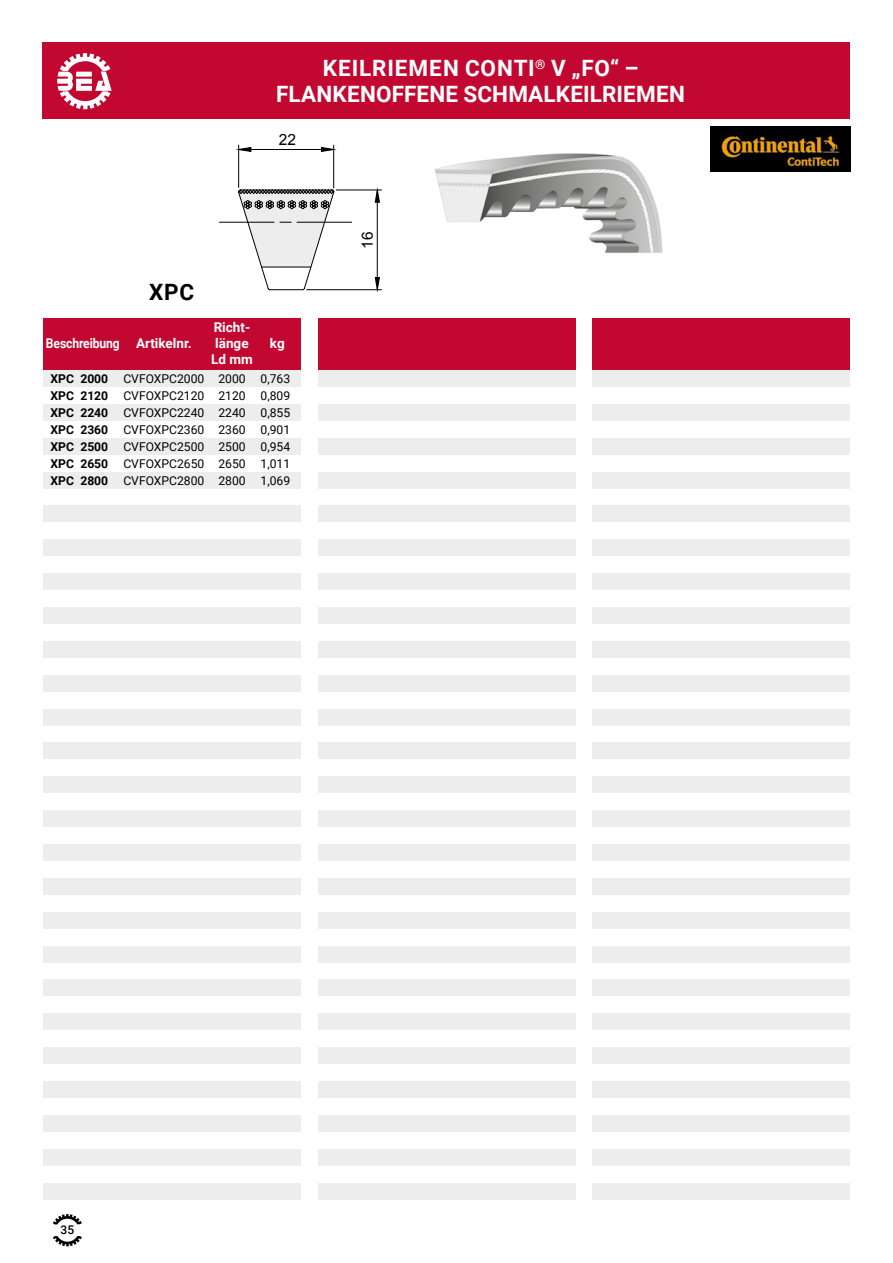
<style>
.page{position:relative;width:893px;height:1263px;background:#fff}
.page>*{position:absolute;margin:0;border:0;box-sizing:border-box;transform-origin:0 0}
.t1{font:700 22.5px/25.5px "Roboto";letter-spacing:.015em;color:#fff;text-align:center}
.t2{font:700 22.5px "Roboto";color:#000}
.t3{font:15.45px "Arial";color:#000}
.t4{font:700 13.5px "Roboto";color:#fff;scale:.9 1}
.t5{font:700 13.5px/16.2px "Roboto";color:#fff;text-align:center}
.t6{font:12.15px/17px "Roboto";color:#000;text-align:justify}
.t7{font:500 12px "Roboto";color:#000}
.s1{font-weight:700}
</style>
<div class="page">
<div style="left:43px;top:505px;width:257px;height:17px;background:#ededed"></div>
<div style="left:317px;top:505px;width:258px;height:17px;background:#ededed"></div>
<div style="left:592px;top:505px;width:258px;height:17px;background:#ededed"></div>
<div style="left:43px;top:471px;width:257px;height:17px;background:#ededed"></div>
<div style="left:317px;top:471px;width:258px;height:17px;background:#ededed"></div>
<div style="left:592px;top:471px;width:258px;height:17px;background:#ededed"></div>
<div style="left:43px;top:438px;width:257px;height:17px;background:#ededed"></div>
<div style="left:317px;top:438px;width:258px;height:17px;background:#ededed"></div>
<div style="left:592px;top:438px;width:258px;height:17px;background:#ededed"></div>
<div style="left:43px;top:404px;width:257px;height:17px;background:#ededed"></div>
<div style="left:317px;top:404px;width:258px;height:17px;background:#ededed"></div>
<div style="left:592px;top:404px;width:258px;height:17px;background:#ededed"></div>
<div style="left:43px;top:370px;width:257px;height:17px;background:#ededed"></div>
<div style="left:317px;top:370px;width:258px;height:17px;background:#ededed"></div>
<div style="left:592px;top:370px;width:258px;height:17px;background:#ededed"></div>
<div style="left:43px;top:539px;width:257px;height:17px;background:#ededed"></div>
<div style="left:317px;top:539px;width:258px;height:17px;background:#ededed"></div>
<div style="left:592px;top:539px;width:258px;height:17px;background:#ededed"></div>
<div style="left:43px;top:573px;width:257px;height:17px;background:#ededed"></div>
<div style="left:317px;top:573px;width:258px;height:17px;background:#ededed"></div>
<div style="left:592px;top:573px;width:258px;height:17px;background:#ededed"></div>
<div style="left:43px;top:607px;width:257px;height:17px;background:#ededed"></div>
<div style="left:317px;top:607px;width:258px;height:17px;background:#ededed"></div>
<div style="left:592px;top:607px;width:258px;height:17px;background:#ededed"></div>
<div style="left:43px;top:641px;width:257px;height:17px;background:#ededed"></div>
<div style="left:317px;top:641px;width:258px;height:17px;background:#ededed"></div>
<div style="left:592px;top:641px;width:258px;height:17px;background:#ededed"></div>
<div style="left:43px;top:675px;width:257px;height:17px;background:#ededed"></div>
<div style="left:317px;top:675px;width:258px;height:17px;background:#ededed"></div>
<div style="left:592px;top:675px;width:258px;height:17px;background:#ededed"></div>
<div style="left:43px;top:709px;width:257px;height:16px;background:#ededed"></div>
<div style="left:317px;top:709px;width:258px;height:16px;background:#ededed"></div>
<div style="left:592px;top:709px;width:258px;height:16px;background:#ededed"></div>
<div style="left:43px;top:742px;width:257px;height:17px;background:#ededed"></div>
<div style="left:317px;top:742px;width:258px;height:17px;background:#ededed"></div>
<div style="left:592px;top:742px;width:258px;height:17px;background:#ededed"></div>
<div style="left:43px;top:776px;width:257px;height:17px;background:#ededed"></div>
<div style="left:317px;top:776px;width:258px;height:17px;background:#ededed"></div>
<div style="left:592px;top:776px;width:258px;height:17px;background:#ededed"></div>
<div style="left:43px;top:810px;width:257px;height:17px;background:#ededed"></div>
<div style="left:317px;top:810px;width:258px;height:17px;background:#ededed"></div>
<div style="left:592px;top:810px;width:258px;height:17px;background:#ededed"></div>
<div style="left:43px;top:1013px;width:257px;height:17px;background:#ededed"></div>
<div style="left:317px;top:1013px;width:258px;height:17px;background:#ededed"></div>
<div style="left:592px;top:1013px;width:258px;height:17px;background:#ededed"></div>
<div style="left:43px;top:844px;width:257px;height:17px;background:#ededed"></div>
<div style="left:317px;top:844px;width:258px;height:17px;background:#ededed"></div>
<div style="left:592px;top:844px;width:258px;height:17px;background:#ededed"></div>
<div style="left:43px;top:1047px;width:257px;height:17px;background:#ededed"></div>
<div style="left:317px;top:1047px;width:258px;height:17px;background:#ededed"></div>
<div style="left:592px;top:1047px;width:258px;height:17px;background:#ededed"></div>
<div style="left:43px;top:878px;width:257px;height:17px;background:#ededed"></div>
<div style="left:317px;top:878px;width:258px;height:17px;background:#ededed"></div>
<div style="left:592px;top:878px;width:258px;height:17px;background:#ededed"></div>
<div style="left:43px;top:1081px;width:257px;height:17px;background:#ededed"></div>
<div style="left:317px;top:1081px;width:258px;height:17px;background:#ededed"></div>
<div style="left:592px;top:1081px;width:258px;height:17px;background:#ededed"></div>
<div style="left:43px;top:912px;width:257px;height:17px;background:#ededed"></div>
<div style="left:317px;top:912px;width:258px;height:17px;background:#ededed"></div>
<div style="left:592px;top:912px;width:258px;height:17px;background:#ededed"></div>
<div style="left:43px;top:1115px;width:257px;height:17px;background:#ededed"></div>
<div style="left:317px;top:1115px;width:258px;height:17px;background:#ededed"></div>
<div style="left:592px;top:1115px;width:258px;height:17px;background:#ededed"></div>
<div style="left:43px;top:946px;width:257px;height:16px;background:#ededed"></div>
<div style="left:317px;top:946px;width:258px;height:16px;background:#ededed"></div>
<div style="left:592px;top:946px;width:258px;height:16px;background:#ededed"></div>
<div style="left:43px;top:1149px;width:257px;height:17px;background:#ededed"></div>
<div style="left:317px;top:1149px;width:258px;height:17px;background:#ededed"></div>
<div style="left:592px;top:1149px;width:258px;height:17px;background:#ededed"></div>
<div style="left:43px;top:979px;width:257px;height:17px;background:#ededed"></div>
<div style="left:317px;top:979px;width:258px;height:17px;background:#ededed"></div>
<div style="left:592px;top:979px;width:258px;height:17px;background:#ededed"></div>
<div style="left:43px;top:1183px;width:257px;height:16px;background:#ededed"></div>
<div style="left:317px;top:1183px;width:258px;height:16px;background:#ededed"></div>
<div style="left:592px;top:1183px;width:258px;height:16px;background:#ededed"></div>
<div style="left:43px;top:319px;width:257px;height:51px;background:#c20831"></div>
<div style="left:317px;top:319px;width:258px;height:51px;background:#c20831"></div>
<div style="left:592px;top:319px;width:258px;height:51px;background:#c20831"></div>
<div style="left:43px;top:43px;width:807px;height:76px;background:#c20831"></div>
<svg style="left:57px;top:53px;width:55px;height:56px"></svg>
<svg style="left:53px;top:1214px;width:29px;height:10px"></svg>
<svg style="left:53px;top:1236px;width:29px;height:10px"></svg>
<hr style="left:219px;top:222px;width:55px;height:1px;background:#000">
<hr style="left:297px;top:222px;width:55px;height:1px;background:#000">
<svg style="left:238px;top:189px;width:97px;height:101px"></svg>
<hr style="left:238px;top:145px;width:1px;height:42px;background:#000">
<hr style="left:333px;top:145px;width:1px;height:43px;background:#000">
<hr style="left:251px;top:149px;width:70px;height:1px;background:#000">
<svg style="left:238px;top:147px;width:14px;height:5px"></svg>
<svg style="left:321px;top:147px;width:13px;height:5px"></svg>
<hr style="left:336px;top:190px;width:46px;height:1px;background:#000">
<hr style="left:307px;top:289px;width:75px;height:1px;background:#000">
<hr style="left:377px;top:202px;width:1px;height:75px;background:#000">
<svg style="left:375px;top:189px;width:5px;height:14px"></svg>
<svg style="left:375px;top:277px;width:5px;height:13px"></svg>
<hr style="left:166px;top:133px;width:31px;height:1px;background:#000">
<hr style="left:166px;top:321px;width:31px;height:1px;background:#000">
<img style="left:434px;top:153px;width:229px;height:100px">
<img style="left:710px;top:126px;width:140px;height:45px">
<h1 class="t1" style="left:276px;top:55px;width:410px">KEILRIEMEN CONTI<sup>®</sup> V „FO“ –<br>FLANKENOFFENE SCHMALKEILRIEMEN</h1>
<p class="t3" style="left:279px;top:130px;width:19px">22</p>
<h1 class="t2" style="left:149px;top:276px;width:47px">XPC</h1>
<p class="t5" style="left:211px;top:318px;width:43px">Richt&shy;länge<br>Ld mm</p>
<p class="t4" style="left:46px;top:334px;width:163px">Beschreibung Artikelnr.</p>
<p class="t5" style="left:270px;top:335px;width:16px">kg</p>
<p class="t6" style="left:50px;top:370px;width:241px"><span class="s1">XPC 2000</span> CVFOXPC2000 2000 0,763<br><span class="s1">XPC 2120</span> CVFOXPC2120 2120 0,809<br><span class="s1">XPC 2240</span> CVFOXPC2240 2240 0,855<br><span class="s1">XPC 2360</span> CVFOXPC2360 2360 0,901<br><span class="s1">XPC 2500</span> CVFOXPC2500 2500 0,954<br><span class="s1">XPC 2650</span> CVFOXPC2650 2650 1,011<br><span class="s1">XPC 2800</span> CVFOXPC2800 2800 1,069</p>
<p class="t3" style="left:357px;top:249px;width:19px;rotate:-90deg">16</p>
<p class="t7" style="left:61px;top:1221px;width:15px">35</p>
</div>
